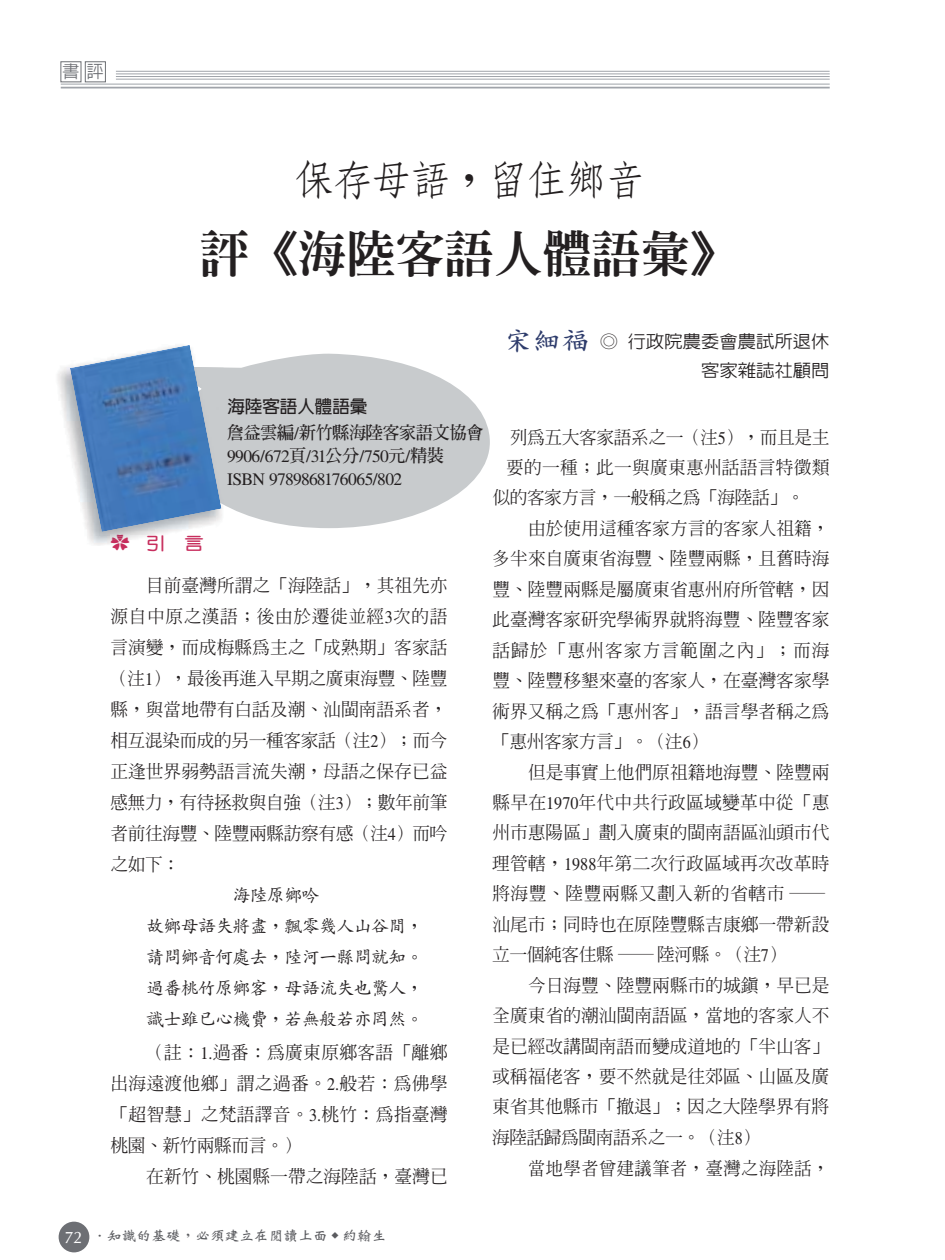
<style>
.page{position:relative;width:945px;height:1260px;background:#fff}
.page>*{position:absolute;margin:0;border:0;box-sizing:border-box;transform-origin:0 0}
.t1{font:49px "AR Ming B5 Heavy E Ten B5 H";color:#231f20}
.t2{font:42px "AR Fang Song B5 Medium E Ten B5 H";letter-spacing:-.075em;color:#231f20}
.t3{font:17.85px/31px "AR Ming B5 Medium E Ten B5 H";letter-spacing:-.005em;color:#231f20;text-align:justify}
.t4{font:17.85px/31px "AR Kai B5 Medium E Ten B5 H";letter-spacing:-.03em;color:#231f20}
.t5{font:17.85px "AR Ming B5 Medium E Ten B5 H";letter-spacing:-.03em;color:#231f20}
.t6{font:17.85px "AR Ming B5 Medium E Ten B5 H";letter-spacing:.025em;color:#231f20}
.t7{font:17.85px "AR Ming B5 Medium E Ten B5 H";letter-spacing:.055em;color:#231f20}
.t8{font:17.5px/22.8px "Times";letter-spacing:-.04em;color:#231f20}
.t9{font:17.5px/28.9px "AR New Hei B5 HK Medium E Ten B5 H";color:#231f20;text-align:right;scale:1.05 1}
.t10{font:17.5px "AR Ming B5 Bold E Ten B5 H";letter-spacing:-.04em;color:#231f20}
.t11{font:17.5px "AR New Hei B5 Bold E Ten B5 H";color:#231f20}
.t12{font:17.5px "AR Hei B5 Medium E Ten B5 H";color:#6d6f74}
.t13{font:17.32px "AR Yuan B5 Bold E Ten B5 H";color:#c72e5d;scale:1.11 1}
.t14{font:14px "AR Wei Bei B5 Bold E Ten B5 H";color:#5a5b5f;scale:1.05 1}
.s1{font-family:"AR Kai B5 HK Bold E Ten B5 H";font-size:26.25px;color:#2d3b6b}
.s2{font-family:"Koz Go Pro Extra Light 90 msp RKSJ H";color:#a82852}
.s3{font-family:"Times"}
.s4{font-family:"AR Ming B5 Bold E Ten B5 H"}
.s5{font-family:"CG Omega";font-size:16.62px;color:#fff}
</style>
<div class="page">
<svg style="left:60px;top:61px;width:46px;height:21px"></svg>
<hr style="left:61px;top:87px;width:769px;height:1px;background:#9fa3a9">
<hr style="left:61px;top:84px;width:769px;height:1px;background:#9fa3a9">
<hr style="left:116px;top:79px;width:714px;height:1px;background:#9fa3a9">
<hr style="left:116px;top:76px;width:714px;height:1px;background:#9fa3a9">
<hr style="left:116px;top:74px;width:714px;height:1px;background:#9fa3a9">
<hr style="left:116px;top:71px;width:714px;height:1px;background:#9fa3a9">
<div style="left:59px;top:1222px;width:30px;height:30px;background:#6d6f74;border-radius:50%"></div>
<svg style="left:224px;top:354px;width:266px;height:174px;fill:#c8cbcd"></svg>
<img style="left:222px;top:367px;width:2px;height:138px">
<img style="left:70px;top:345px;width:152px;height:187px">
<p class="t12" style="left:62px;top:65px;width:43px">書評</p>
<h2 class="t2" style="left:293px;top:164px;width:354px">保存母語，留住鄉音</h2>
<h1 class="t1" style="left:200px;top:235px;width:541px">評《海陸客語人體語彙》</h1>
<p class="t9" style="left:504px;top:330px;width:312px"><span class="s1">宋細福</span> ◎ 行政院農委會農試所退休客家雜誌社顧問</p>
<p class="t13" style="left:110px;top:537px;width:86px"><span class="s2">✿</span>引言</p>
<p class="t11" style="left:227px;top:400px;width:141px">海陸客語人體語彙</p>
<p class="t10" style="left:227px;top:426px;width:258px">詹益雲編<span class="s3">/</span>新竹縣海陸客家語文協會</p>
<p class="t8" style="left:227px;top:447px;width:219px">9906/672<span class="s4">頁</span>/31<span class="s4">公分</span>/750<span class="s4">元</span>/<span class="s4">精裝<br></span>ISBN 9789868176065/802</p>
<p class="t3" style="left:110px;top:572px;width:339px;text-indent:36px">目前臺灣所謂之「海陸話」，其祖先亦源自中原之漢語；後由於遷徙並經<span class="s3">3</span>次的語言演變，而成梅縣為主之「成熟期」客家話（注<span class="s3">1</span>），最後再進入早期之廣東海豐、陸豐縣，與當地帶有白話及潮、汕閩南語系者，相互混染而成的另一種客家話（注<span class="s3">2</span>）；而今正逢世界弱勢語言流失潮，母語之保存已益感無力，有待拯救與自強（注<span class="s3">3</span>）；數年前筆者前往海豐、陸豐兩縣訪察有感（注<span class="s3">4</span>）而吟之如下：</p>
<p class="t4" style="left:146px;top:882px;width:279px">　　　　　海陸原鄉吟<br>故鄉母語失將盡，飄零幾人山谷間，請問鄉音何處去，陸河一縣問就知。過番桃竹原鄉客，母語流失也驚人，識士雖已心機費，若無般若亦罔然。</p>
<p class="t3" style="left:110px;top:1039px;width:339px;text-indent:36px">（註：<span class="s3">1.</span>過番：為廣東原鄉客語「離鄉出海遠渡他鄉」謂之過番。<span class="s3">2.</span>般若：為佛學「超智慧」之梵語譯音。<span class="s3">3.</span>桃竹：為指臺灣桃園、新竹兩縣而言。）</p>
<p class="t3" style="left:146px;top:1163px;width:303px">在新竹、桃園縣一帶之海陸話，臺灣已</p>
<p class="t5" style="left:510px;top:430px;width:321px">列為五大客家語系之一（注<span class="s3">5</span>），而且是主</p>
<p class="t3" style="left:506px;top:454px;width:325px">要的一種；此一與廣東惠州話語言特徵類</p>
<p class="t5" style="left:492px;top:491px;width:314px">似的客家方言，一般稱之為「海陸話」。</p>
<p class="t3" style="left:528px;top:515px;width:303px">由於使用這種客家方言的客家人祖籍，</p>
<p class="t3" style="left:493px;top:546px;width:339px">多半來自廣東省海豐、陸豐兩縣，且舊時海</p>
<p class="t3" style="left:492px;top:576px;width:339px">豐、陸豐兩縣是屬廣東省惠州府所管轄，因</p>
<p class="t3" style="left:492px;top:607px;width:339px">此臺灣客家研究學術界就將海豐、陸豐客家</p>
<p class="t7" style="left:492px;top:643px;width:339px">話歸於「惠州客家方言範圍之內」；而海</p>
<p class="t3" style="left:492px;top:667px;width:339px">豐、陸豐移墾來臺的客家人，在臺灣客家學</p>
<p class="t3" style="left:492px;top:698px;width:339px">術界又稱之為「惠州客」，語言學者稱之為</p>
<p class="t3" style="left:492px;top:728px;width:217px">「惠州客家方言」。（注<span class="s3">6</span>）</p>
<p class="t3" style="left:528px;top:759px;width:303px">但是事實上他們原祖籍地海豐、陸豐兩</p>
<p class="t3" style="left:492px;top:789px;width:339px">縣早在<span class="s3">1970</span>年代中共行政區域變革中從「惠</p>
<p class="t3" style="left:492px;top:820px;width:339px">州市惠陽區」劃入廣東的閩南語區汕頭市代</p>
<p class="t3" style="left:492px;top:850px;width:339px">理管轄，<span class="s3">1988</span>年第二次行政區域再次改革時</p>
<p class="t6" style="left:492px;top:887px;width:334px">將海豐、陸豐兩縣又劃入新的省轄市 ─</p>
<p class="t3" style="left:492px;top:911px;width:339px">汕尾市；同時也在原陸豐縣吉康鄉一帶新設</p>
<p class="t5" style="left:492px;top:948px;width:296px">立一個純客住縣 ─陸河縣。（注<span class="s3">7</span>）</p>
<p class="t3" style="left:528px;top:972px;width:303px">今日海豐、陸豐兩縣市的城鎮，早已是</p>
<p class="t3" style="left:492px;top:1002px;width:339px">全廣東省的潮汕閩南語區，當地的客家人不</p>
<p class="t3" style="left:492px;top:1033px;width:339px">是已經改講閩南語而變成道地的「半山客」</p>
<p class="t3" style="left:492px;top:1063px;width:339px">或稱福佬客，要不然就是往郊區、山區及廣</p>
<p class="t3" style="left:492px;top:1094px;width:339px">東省其他縣市「撤退」；因之大陸學界有將</p>
<p class="t5" style="left:492px;top:1131px;width:270px">海陸話歸為閩南語系之一。（注<span class="s3">8</span>）</p>
<p class="t6" style="left:528px;top:1161px;width:303px">當地學者曾建議筆者，臺灣之海陸話，</p>
<p class="t14" style="left:64px;top:1230px;width:308px"><span class="s5">72</span> ．知識的基礎，必須建立在閱讀上面 <sup>◆</sup> 約翰生</p>
</div>
